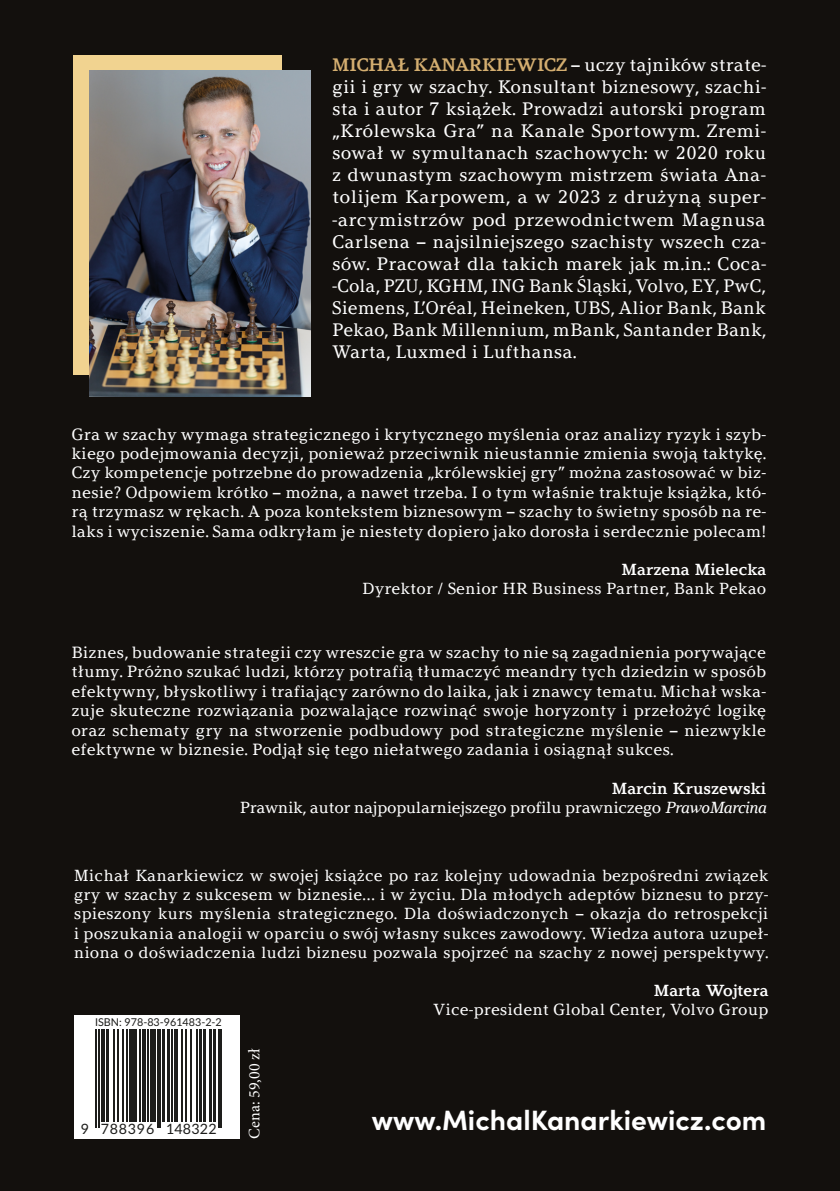
<style>
.page{position:relative;width:840px;height:1191px;background:#fff}
.page>*{position:absolute;margin:0;border:0;box-sizing:border-box;transform-origin:0 0}
.t1{font:700 28px "Sofia Pro";color:#fff}
.t2{font:18px/22px "Argesta Text";letter-spacing:-.005em;color:#fff;text-align:justify}
.t3{font:16.2px/19.4px "Argesta Text";color:#fff;text-align:justify}
.t4{font:16px/19.2px "Argesta Text";color:#fff;text-align:justify}
.t5{font:16px/19.2px "Argesta Text";letter-spacing:-.03em;color:#fff;text-align:right}
.t6{font:700 16px "Argesta Text";color:#fff}
.t7{font:16px "Minion Pro";color:#fff}
.t8{font:14.2px "Lato";letter-spacing:.035em;color:#1d1d1b}
.t9{font:10.8px "Lato";color:#1d1d1b}
.s1{font-weight:700;color:#d4ae70}
.s2{font-weight:700}
.s3{font-style:italic}
</style>
<div class="page">
<div style="left:0;top:0;width:839px;height:1191px;background:#13100d"></div>
<div style="left:73px;top:55px;width:208px;height:319px;background:#f1d390"></div>
<img style="left:90px;top:71px;width:220px;height:325px">
<div style="left:74px;top:1015px;width:165px;height:123px;background:#fff"></div>
<hr style="left:96px;top:1029px;width:1px;height:99px;background:#1d1d1b">
<hr style="left:98px;top:1029px;width:2px;height:99px;background:#1d1d1b">
<hr style="left:101px;top:1029px;width:4px;height:92px;background:#1d1d1b">
<hr style="left:106px;top:1029px;width:3px;height:92px;background:#1d1d1b">
<hr style="left:113px;top:1029px;width:1px;height:92px;background:#1d1d1b">
<hr style="left:117px;top:1029px;width:1px;height:92px;background:#1d1d1b">
<hr style="left:122px;top:1029px;width:1px;height:92px;background:#1d1d1b">
<hr style="left:126px;top:1029px;width:1px;height:92px;background:#1d1d1b">
<div style="left:129px;top:1029px;width:5px;height:92px;background:#1d1d1b"></div>
<hr style="left:135px;top:1029px;width:2px;height:92px;background:#1d1d1b">
<hr style="left:139px;top:1029px;width:2px;height:92px;background:#1d1d1b">
<hr style="left:142px;top:1029px;width:4px;height:92px;background:#1d1d1b">
<hr style="left:147px;top:1029px;width:2px;height:92px;background:#1d1d1b">
<div style="left:150px;top:1029px;width:5px;height:92px;background:#1d1d1b"></div>
<hr style="left:157px;top:1029px;width:1px;height:99px;background:#1d1d1b">
<hr style="left:159px;top:1029px;width:2px;height:99px;background:#1d1d1b">
<hr style="left:162px;top:1029px;width:3px;height:92px;background:#1d1d1b">
<hr style="left:167px;top:1029px;width:3px;height:92px;background:#1d1d1b">
<hr style="left:171px;top:1029px;width:2px;height:92px;background:#1d1d1b">
<hr style="left:174px;top:1029px;width:4px;height:92px;background:#1d1d1b">
<hr style="left:181px;top:1029px;width:1px;height:92px;background:#1d1d1b">
<hr style="left:185px;top:1029px;width:1px;height:92px;background:#1d1d1b">
<hr style="left:190px;top:1029px;width:1px;height:92px;background:#1d1d1b">
<hr style="left:197px;top:1029px;width:1px;height:92px;background:#1d1d1b">
<hr style="left:199px;top:1029px;width:3px;height:92px;background:#1d1d1b">
<hr style="left:203px;top:1029px;width:3px;height:92px;background:#1d1d1b">
<hr style="left:209px;top:1029px;width:2px;height:92px;background:#1d1d1b">
<hr style="left:213px;top:1029px;width:2px;height:92px;background:#1d1d1b">
<hr style="left:218px;top:1029px;width:1px;height:99px;background:#1d1d1b">
<hr style="left:221px;top:1029px;width:1px;height:99px;background:#1d1d1b">
<p class="t2" style="left:332px;top:54px;width:435px"><span class="s1">MICHAŁ KANARKIEWICZ</span> – uczy tajników strate&shy;gii i gry w szachy. Konsultant biznesowy, szachi&shy;sta i autor 7 książek. Prowadzi autorski program „Królewska Gra” na Kanale Sportowym. Zremi&shy;sował w symultanach szachowych: w 2020 roku z dwunastym szachowym mistrzem świata Ana&shy;tolijem Karpowem, a w 2023 z drużyną super--arcymistrzów pod przewodnictwem Magnusa Carlsena – najsilniejszego szachisty wszech cza&shy;sów. Pracował dla takich marek jak m.in.: Coca--Cola, PZU, KGHM, ING Bank Śląski, Volvo, EY, PwC, Siemens, L’Oréal, Heineken, UBS, Alior Bank, Bank Pekao, Bank Millennium, mBank, Santander Bank, Warta, Luxmed i Lufthansa.</p>
<p class="t3" style="left:71px;top:424px;width:696px">Gra w szachy wymaga strategicznego i krytycznego myślenia oraz analizy ryzyk i szyb&shy;kiego podejmowania decyzji, ponieważ przeciwnik nieustannie zmienia swoją taktykę.<br>Czy kompetencje potrzebne do prowadzenia „królewskiej gry” można zastosować w biz&shy;nesie? Odpowiem krótko – można, a nawet trzeba. I o tym właśnie traktuje książka, któ&shy;rą trzymasz w rękach. A poza kontekstem biznesowym – szachy to świetny sposób na re&shy;laks i wyciszenie. Sama odkryłam je niestety dopiero jako dorosła i serdecznie polecam!</p>
<p class="t6" style="left:621px;top:560px;width:146px">Marzena Mielecka</p>
<p class="t4" style="left:362px;top:579px;width:405px">Dyrektor / Senior HR Business Partner, Bank Pekao</p>
<p class="t3" style="left:71px;top:642px;width:696px">Biznes, budowanie strategii czy wreszcie gra w szachy to nie są zagadnienia porywające tłumy. Próżno szukać ludzi, którzy potrafią tłumaczyć meandry tych dziedzin w sposób efektywny, błyskotliwy i trafiający zarówno do laika, jak i znawcy tematu. Michał wska&shy;zuje skuteczne rozwiązania pozwalające rozwinąć swoje horyzonty i przełożyć logikę oraz schematy gry na stworzenie podbudowy pod strategiczne myślenie – niezwykle efektywne w biznesie. Podjął się tego niełatwego zadania i osiągnął sukces.</p>
<p class="t5" style="left:239px;top:778px;width:527px"><span class="s2">Marcin Kruszewski<br></span>Prawnik, autor najpopularniejszego profilu prawniczego <span class="s3">PrawoMarcina</span></p>
<p class="t4" style="left:74px;top:865px;width:696px">Michał Kanarkiewicz w swojej książce po raz kolejny udowadnia bezpośredni związek gry w szachy z sukcesem w biznesie… i w życiu. Dla młodych adeptów biznesu to przy&shy;spieszony kurs myślenia strategicznego. Dla doświadczonych – okazja do retrospekcji i poszukania analogii w oparciu o swój własny sukces zawodowy. Wiedza autora uzupeł&shy;niona o doświadczenia ludzi biznesu pozwala spojrzeć na szachy z nowej perspektywy.</p>
<p class="t6" style="left:653px;top:981px;width:116px">Marta Wojtera</p>
<p class="t4" style="left:433px;top:1000px;width:337px">Vice-president Global Center, Volvo Group</p>
<p class="t9" style="left:95px;top:1014px;width:128px">ISBN: 978-83-961483-2-2</p>
<p class="t8" style="left:81px;top:1118px;width:137px">9 788396 148322</p>
<p class="t7" style="left:244px;top:1138px;width:91px;rotate:-90deg">Cena: 59,00 zł</p>
<h1 class="t1" style="left:372px;top:1098px;width:395px">www.MichalKanarkiewicz.com</h1>
</div>
